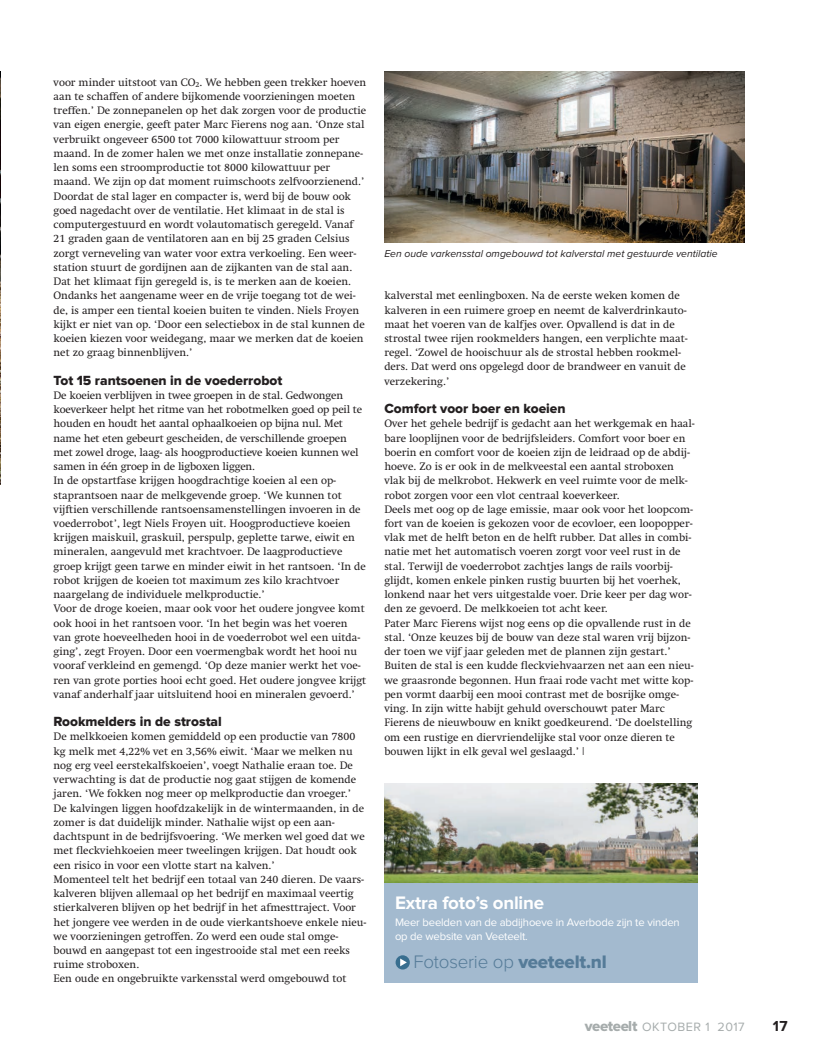
<style>
.page{position:relative;width:816px;height:1054px;background:#fff}
.page>*{position:absolute;margin:0;border:0;box-sizing:border-box;transform-origin:0 0}
.t1{font:300 18.75px "Proxima Nova";letter-spacing:-.01em;color:#557b98}
.t2{font:700 18.75px "Proxima Nova";letter-spacing:-.01em;color:#fff}
.t3{font:700 15px "Proxima Nova";color:#231f20}
.t4{font:13.75px "Proxima Nova Extrabld";color:#231f20}
.t5{font:12.5px "Proxima Nova";letter-spacing:.04em;color:#a6acac}
.t6{font:11.25px/14.2px "Proxima Nova";letter-spacing:-.015em;color:#fff}
.t7{font:11px/14.2px "Swift LT Pro";color:#231f20}
.t8{font:italic 10.38px "Proxima Nova";color:#231f20}
.s1{font-family:"Univers LT Pro 45";font-weight:300}
.s2{font-family:"Proxima Nova Extrabld";font-weight:400}
.s3{font-family:"Proxima Nova Extrabld";font-size:15px}
</style>
<div class="page">
<div style="left:384px;top:868px;width:313px;height:114px;background:#a3bacf"></div>
<div style="left:395px;top:955px;width:15px;height:14px;background:#386e8f;border-radius:50%"></div>
<svg style="left:400px;top:958px;width:7px;height:8px"></svg>
<img style="left:384px;top:783px;width:313px;height:99px">
<img style="left:0;top:71px;width:1px;height:413px">
<img style="left:384px;top:71px;width:360px;height:171px">
<p class="t7" style="left:54px;top:75px;width:314px">voor minder uitstoot van CO<sub>2</sub>. We hebben geen trekker hoeven aan te schaffen of andere bĳkomende voorzieningen moeten treffen.’ De zonnepanelen op het dak zorgen voor de productie van eigen energie, geeft pater Marc Fierens nog aan. ‘Onze stal verbruikt ongeveer 6500 tot 7000 kilowattuur stroom per maand. In de zomer halen we met onze installatie zonnepane&shy;len soms een stroomproductie tot 8000 kilowattuur per maand. We zĳn op dat moment ruimschoots zelfvoorzienend.’ Doordat de stal lager en compacter is, werd bĳ de bouw ook goed nagedacht over de ventilatie. Het klimaat in de stal is computergestuurd en wordt volautomatisch geregeld. Vanaf 21 graden gaan de ventilatoren aan en bĳ 25 graden Celsius zorgt verneveling van water voor extra verkoeling. Een weer&shy;station stuurt de gordĳnen aan de zĳkanten van de stal aan.<br>Dat het klimaat fĳn geregeld is, is te merken aan de koeien.<br>Ondanks het aangename weer en de vrĳe toegang tot de wei&shy;de, is amper een tiental koeien buiten te vinden. Niels Froyen kĳkt er niet van op. ‘Door een selectiebox in de stal kunnen de koeien kiezen voor weidegang, maar we merken dat de koeien net zo graag binnenblĳven.’</p>
<p class="t4" style="left:54px;top:372px;width:230px">Tot 15 rantsoenen in de voederrobot</p>
<p class="t7" style="left:54px;top:388px;width:314px">De koeien verblĳven in twee groepen in de stal. Gedwongen koeverkeer helpt het ritme van het robotmelken goed op peil te houden en houdt het aantal ophaalkoeien op bĳna nul. Met name het eten gebeurt gescheiden, de verschillende groepen met zowel droge, laag- als hoogproductieve koeien kunnen wel samen in één groep in de ligboxen liggen .<br>In de opstartfase krĳgen hoogdrachtige koeien al een op&shy;staprantsoen naar de melkgevende groep. ‘We kunnen tot vĳftien verschillende rantsoensamenstellingen invoeren in de voederrobot’, legt Niels Froyen uit. Hoogproductieve koeien krĳgen maiskuil, graskuil, perspulp, geplette tarwe, eiwit en mineralen, aangevuld met krachtvoer. De laagproductieve groep krĳgt geen tarwe en minder eiwit in het rantsoen. ‘In de robot krĳgen de koeien tot maximum zes kilo krachtvoer naargelang de individuele melkproductie.’<br>Voor de droge koeien, maar ook voor het oudere jongvee komt ook hooi in het rantsoen voor. ‘In het begin was het voeren van grote hoeveelheden hooi in de voederrobot wel een uitda&shy;ging’, zegt Froyen. Door een voermengbak wordt het hooi nu vooraf verkleind en gemengd. ‘Op deze manier werkt het voe&shy;ren van grote porties hooi echt goed. Het oudere jongvee krĳgt vanaf anderhalf jaar uitsluitend hooi en mineralen gevoerd.’</p>
<p class="t4" style="left:54px;top:713px;width:170px">Rookmelders in de strostal</p>
<p class="t7" style="left:54px;top:729px;width:314px">De melkkoeien komen gemiddeld op een productie van 7800 kg melk met 4,22% vet en 3,56% eiwit. ‘Maar we melken nu nog erg veel eerstekalfskoeien’, voegt Nathalie eraan toe. De verwachting is dat de productie nog gaat stĳgen de komende jaren. ‘We fokken nog meer op melkproductie dan vroeger.’ De kalvingen liggen hoofdzakelĳk in de wintermaanden, in de zomer is dat duidelĳk minder. Nathalie wĳst op een aan&shy;dachtspunt in de bedrĳfsvoering. ‘We merken wel goed dat we met fleckviehkoeien meer tweelingen krĳgen. Dat houdt ook een risico in voor een vlotte start na kalven.’<br>Momenteel telt het bedrĳf een totaal van 240 dieren. De vaars&shy;kalveren blĳven allemaal op het bedrĳf en maximaal veertig stierkalveren blĳven op het bedrĳf in het afmesttraject. Voor het jongere vee werden in de oude vierkantshoeve enkele nieu&shy;we voorzieningen getroffen. Zo werd een oude stal omge&shy;bouwd en aangepast tot een ingestrooide stal met een reeks ruime stroboxen .<br>Een oude en ongebruikte varkensstal werd omgebouwd tot</p>
<p class="t8" style="left:384px;top:247px;width:335px">Een oude varkensstal omgebouwd tot kalverstal met gestuurde ventilatie</p>
<p class="t7" style="left:384px;top:288px;width:305px">kalverstal met eenlingboxen. Na de eerste weken komen de kalveren in een ruimere groep en neemt de kalverdrinkauto&shy;maat het voeren van de kalfjes over. Opvallend is dat in de strostal twee rĳen rookmelders hangen, een verplichte maat&shy;regel. ‘Zowel de hooischuur als de strostal hebben rookmel&shy;ders . Dat werd ons opgelegd door de brandweer en vanuit de verzekering.’</p>
<p class="t4" style="left:384px;top:400px;width:183px">Comfort voor boer en koeien</p>
<p class="t7" style="left:384px;top:416px;width:312px">Over het gehele bedrĳf is gedacht aan het werkgemak en haal&shy;bare looplĳnen voor de bedrĳfsleiders. Comfort voor boer en boerin en comfort voor de koeien zĳn de leidraad op de abdĳ&shy;hoeve. Zo is er ook in de melkveestal een aantal stroboxen vlak bĳ de melkrobot. Hekwerk en veel ruimte voor de melk&shy;robot zorgen voor een vlot centraal koeverkeer.<br>Deels met oog op de lage emissie, maar ook voor het loopcom&shy;fort van de koeien is gekozen voor de ecovloer, een loopopper&shy;vlak met de helft beton en de helft rubber. Dat alles in combi&shy;natie met het automatisch voeren zorgt voor veel rust in de stal. Terwĳl de voederrobot zachtjes langs de rails voorbĳ&shy;glĳdt, komen enkele pinken rustig buurten bĳ het voerhek, lonkend naar het vers uitgestalde voer. Drie keer per dag wor&shy;den ze gevoerd. De melkkoeien tot acht keer.<br>Pater Marc Fierens wĳst nog eens op die opvallende rust in de stal. ‘Onze keuzes bĳ de bouw van deze stal waren vrĳ bĳzon&shy;der toen we vĳf jaar geleden met de plannen zĳn gestart.’ Buiten de stal is een kudde fleckviehvaarzen net aan een nieu&shy;we graasronde begonnen. Hun fraai rode vacht met witte kop&shy;pen vormt daarbĳ een mooi contrast met de bosrĳke omge&shy;ving. In zĳn witte habĳt gehuld overschouwt pater Marc Fierens de nieuwbouw en knikt goedkeurend. ‘De doelstelling om een rustige en diervriendelĳke stal voor onze dieren te bouwen lĳkt in elk geval wel geslaagd.’ <span class="s1">l</span></p>
<h1 class="t2" style="left:395px;top:891px;width:151px">Extra foto’s online</h1>
<p class="t6" style="left:395px;top:914px;width:286px">Meer beelden van de abdijhoeve in Averbode zijn te vinden op de website van Veeteelt.</p>
<h1 class="t1" style="left:413px;top:950px;width:195px">Fotoserie op <span class="s2">veeteelt.nl</span></h1>
<p class="t5" style="left:585px;top:1019px;width:161px"><span class="s3">veeteelt</span> OKTOBER 1 2017</p>
<h2 class="t3" style="left:772px;top:1017px;width:16px">17</h2>
</div>
